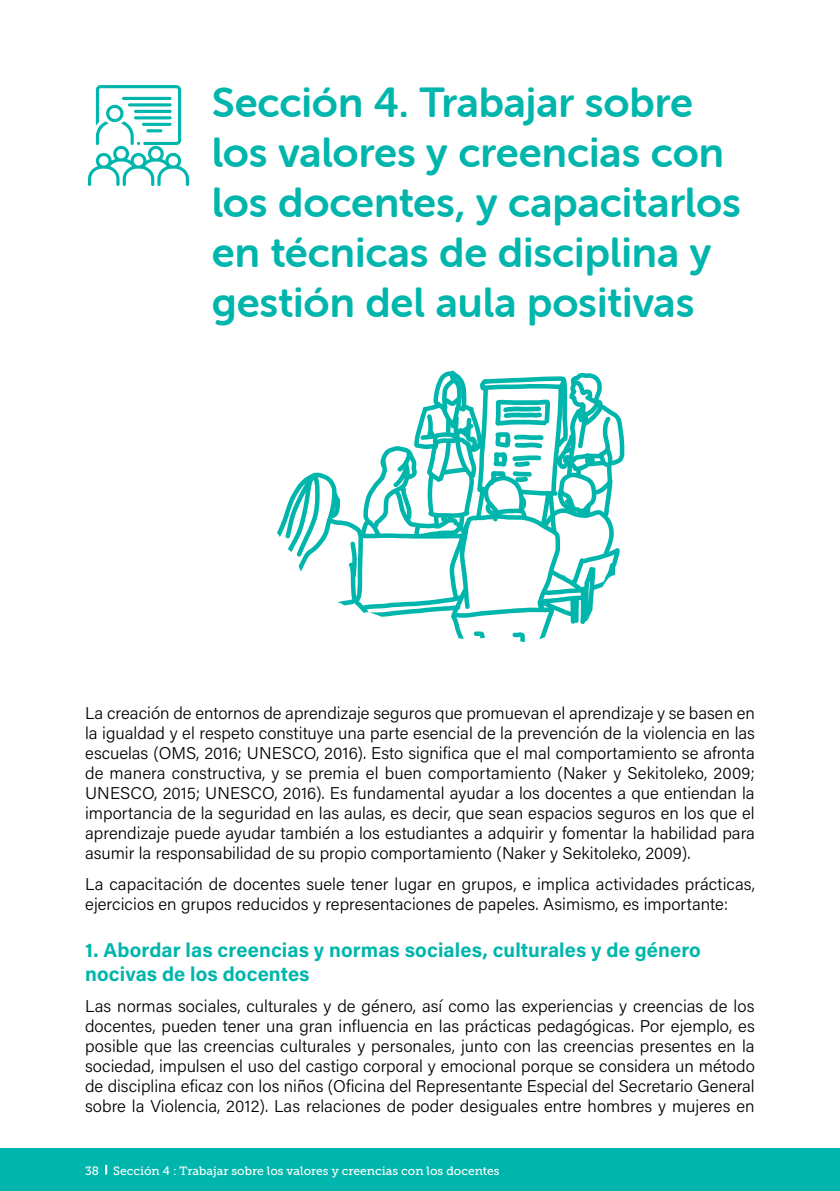
<style>
.page{position:relative;width:840px;height:1191px;background:#fff}
.page>*{position:absolute;margin:0;border:0;box-sizing:border-box;transform-origin:0 0}
.Head1-chapter{font:42px/50px "Museo Sans Rounded 700";letter-spacing:-.005em;color:#00b6ac}
.H2-4{font:700 20px/24px "Acumin Pro";letter-spacing:.005em;color:#00b6ac}
.Body{font:300 17px/20px "Acumin Pro";color:#000;text-align:justify}
.t1{font:12px "Museo Slab 500";color:#fff}
</style>
<div class="page">
<div style="left:0;top:1148px;width:839px;height:43px;background:#00b6ac"></div>
<svg style="left:88px;top:85px;width:101px;height:101px"></svg>
<svg style="left:277px;top:370px;width:347px;height:269px"></svg>
<svg style="left:473px;top:631px;width:11px;height:7px"></svg>
<svg style="left:512px;top:632px;width:12px;height:10px"></svg>
<svg style="left:105px;top:1164px;width:2px;height:10px"></svg>
<h1 class="Head1-chapter" style="left:211px;top:77px;width:530px">Sección 4. Trabajar sobre los valores y creencias con los docentes, y capacitarlos en técnicas de disciplina y gestión del aula positivas</h1>
<p class="Body" style="left:85px;top:702px;width:671px">La creación de entornos de aprendizaje seguros que promuevan el aprendizaje y se basen en la igualdad y el respeto constituye una parte esencial de la prevención de la violencia en las escuelas (OMS, 2016; UNESCO, 2016). Esto significa que el mal comportamiento se afronta de manera constructiva, y se premia el buen comportamiento (Naker y Sekitoleko, 2009; UNESCO, 2015; UNESCO, 2016). Es fundamental ayudar a los docentes a que entiendan la importancia de la seguridad en las aulas, es decir, que sean espacios seguros en los que el aprendizaje puede ayudar también a los estudiantes a adquirir y fomentar la habilidad para asumir la responsabilidad de su propio comportamiento (Naker y Sekitoleko, 2009).</p>
<p class="Body" style="left:85px;top:873px;width:671px">La capacitación de docentes suele tener lugar en grupos, e implica actividades prácticas, ejercicios en grupos reducidos y representaciones de papeles. Asimismo, es importante:</p>
<p class="H2-4" style="left:85px;top:937px;width:617px">1. Abordar las creencias y normas sociales, culturales y de género nocivas de los docentes</p>
<p class="Body" style="left:85px;top:995px;width:670px">Las normas sociales, culturales y de género, así como las experiencias y creencias de los docentes, pueden tener una gran influencia en las prácticas pedagógicas. Por ejemplo, es posible que las creencias culturales y personales, junto con las creencias presentes en la sociedad, impulsen el uso del castigo corporal y emocional porque se considera un método de disciplina eficaz con los niños (Oficina del Representante Especial del Secretario General sobre la Violencia, 2012). Las relaciones de poder desiguales entre hombres y mujeres en</p>
<p class="t1" style="left:85px;top:1163px;width:416px">38 Sección 4 : Trabajar sobre los valores y creencias con los docentes</p>
</div>
